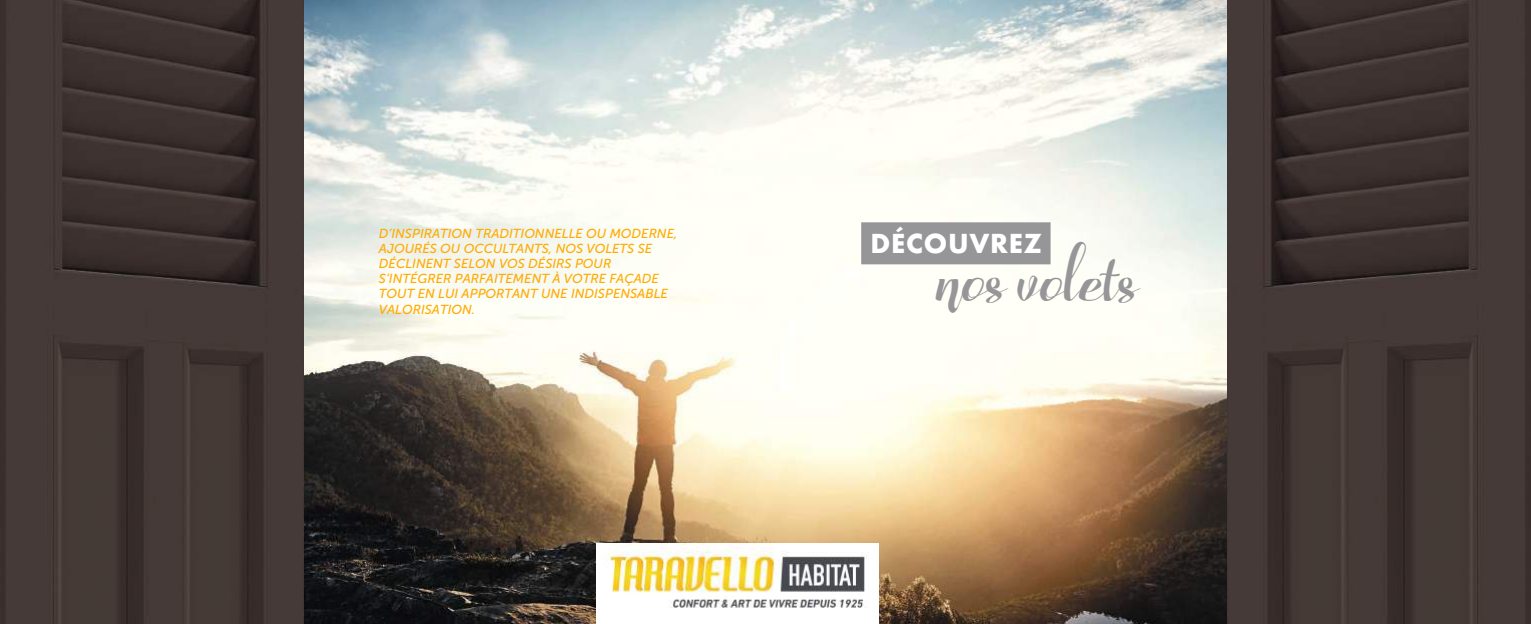
<style>
.page{position:relative;width:1531px;height:624px;background:#fff}
.page>*{position:absolute;margin:0;border:0;box-sizing:border-box;transform-origin:0 0}
.t1{font:44.3px "Adefebia Free Font";letter-spacing:.025em;color:#969698}
.t2{font:700 25.4px "Futura";letter-spacing:.025em;color:#fff}
.t3{font:italic 13px/15px "Museo Sans 500";color:#fa0}
</style>
<div class="page">
<img style="left:0;top:0;width:1531px;height:624px">
<div style="left:861px;top:222px;width:189px;height:42px;background:#969698"></div>
<img style="left:597px;top:543px;width:282px;height:80px">
<p class="t3" style="left:379px;top:226px;width:300px">D’INSPIRATION TRADITIONNELLE OU MODERNE, AJOURÉS OU OCCULTANTS, NOS VOLETS SE DÉCLINENT SELON VOS DÉSIRS POUR S’INTÉGRER PARFAITEMENT À VOTRE FAÇADE TOUT EN LUI APPORTANT UNE INDISPENSABLE VALORISATION.</p>
<h2 class="t2" style="left:870px;top:225px;width:173px">DÉCOUVREZ</h2>
<h1 class="t1" style="left:936px;top:259px;width:201px">nos volets</h1>
</div>
